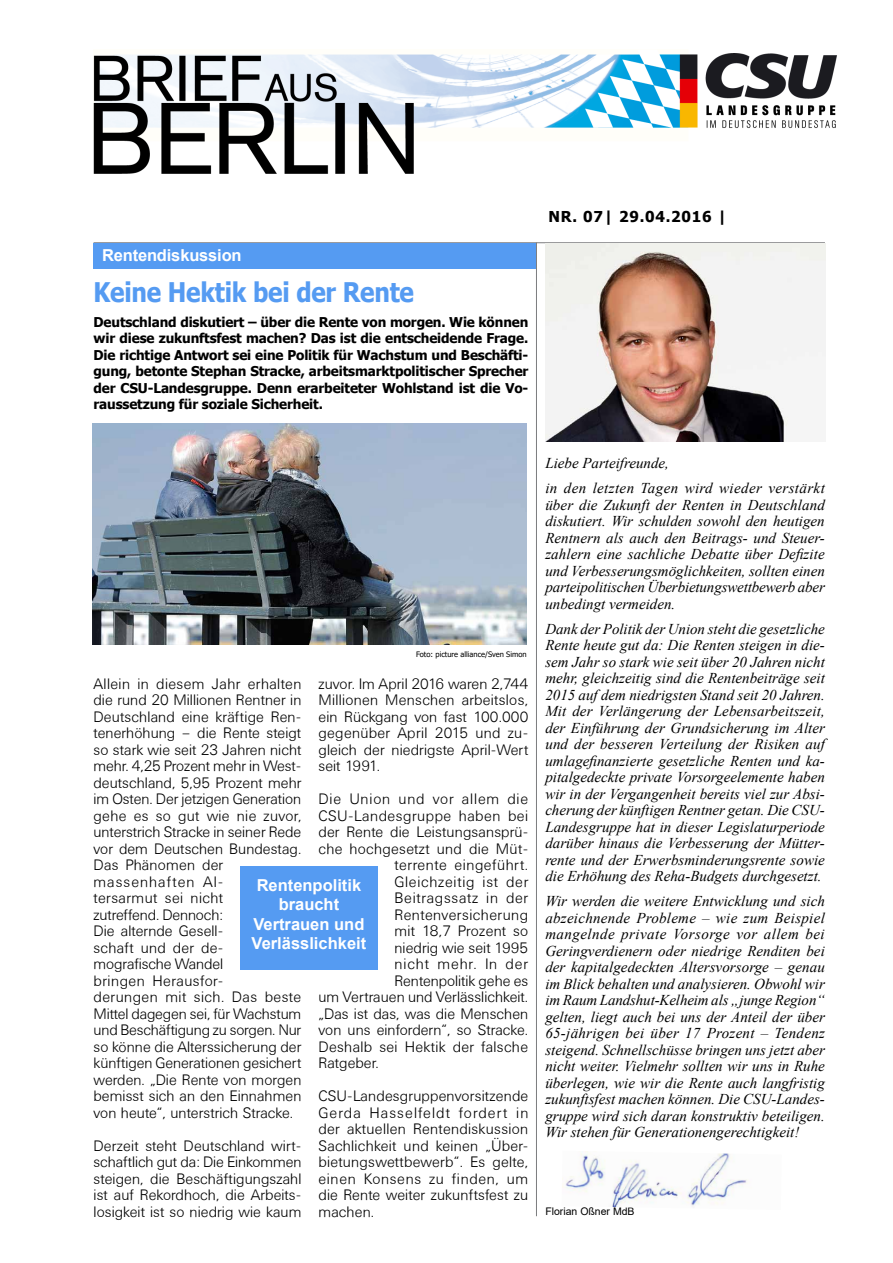
<style>
.page{position:relative;width:893px;height:1263px;background:#fff}
.page>*{position:absolute;margin:0;border:0;box-sizing:border-box;transform-origin:0 0}
._01_BaB_Überschrift{font:700 27px "Tahoma";letter-spacing:-.01em;color:#559bf2;scale:.9 1}
._14_BaB_Zitat_Text{font:700 16.5px/19.5px "Arial";color:#fff;text-align:center}
._01_BaB_Überschrift-2{font:700 16.5px "Arial";letter-spacing:-.01em;color:#fff}
._06_BaB_1__Seite{font:italic 15px/16.5px "Times New Roman";color:#000;text-align:justify}
._04_BaB_Fließtext{font:300 15px/16.5px "Univers BSK";color:#000;text-align:justify}
._04_BaB_Fließtext-2{font:300 15px "Univers BSK";letter-spacing:.03em;color:#000}
._04_BaB_Fließtext-3{font:300 15px "Univers BSK";letter-spacing:.045em;color:#000}
._04_BaB_Fließtext-4{font:300 15px "Univers BSK";letter-spacing:.02em;color:#000}
._04_BaB_Fließtext-5{font:300 15px "Univers BSK";letter-spacing:.05em;color:#000}
._04_BaB_Fließtext-6{font:300 15px "Univers BSK";letter-spacing:.025em;color:#000}
._05_BaB_Datum{font:700 15px "Tahoma";letter-spacing:.05em;color:#000}
._04_BaB_Fließtext-7{font:300 15px "Univers BSK";letter-spacing:.055em;color:#000}
._03_BaB_Teaser{font:700 13.5px/16.5px "Tahoma";letter-spacing:-.01em;color:#000;text-align:justify}
._07_BaB_Name_MdB{font:10.5px "Arial";color:#000}
._13_BaB_Rechtevermer{font:7.5px "Tahoma";color:#000}
</style>
<div class="page">
<hr style="left:94px;top:242px;width:731px;height:1px;background:#7b7c7e">
<hr style="left:536px;top:242px;width:1px;height:974px;background:#7b7c7e">
<div style="left:94px;top:243px;width:442px;height:25px;background:#559bf2"></div>
<div style="left:240px;top:866px;width:137px;height:103px;background:#559bf2"></div>
<img style="left:92px;top:423px;width:434px;height:221px">
<img style="left:94px;top:53px;width:743px;height:120px">
<img style="left:545px;top:244px;width:280px;height:197px">
<img style="left:562px;top:1151px;width:186px;height:56px">
<p class="_01_BaB_Überschrift-2" style="left:102px;top:244px;width:141px">Rentendiskussion</p>
<p class="_01_BaB_Überschrift" style="left:94px;top:273px;width:357px">Keine Hektik bei der Rente</p>
<p class="_03_BaB_Teaser" style="left:94px;top:314px;width:436px">Deutschland diskutiert – über die Rente von morgen. Wie können wir diese zukunftsfest machen? Das ist die entscheidende Frage.<br>Die richtige Antwort sei eine Politik für Wachstum und Beschäfti&shy;gung, betonte Stephan Stracke, arbeitsmarktpolitischer Sprecher der CSU-Landesgruppe. Denn erarbeiteter Wohlstand ist die Vo&shy;raussetzung für soziale Sicherheit.</p>
<p class="_05_BaB_Datum" style="left:549px;top:206px;width:180px">NR. 07| 29.04.2016 |</p>
<p class="_13_BaB_Rechtevermer" style="left:416px;top:650px;width:112px">Foto: picture alliance/Sven Simon</p>
<p class="_04_BaB_Fließtext" style="left:318px;top:675px;width:211px">zuvor. Im April 2016 waren 2,744<br>Millionen Menschen arbeitslos, ein Rückgang von fast 100.000 gegenüber April 2015 und zu&shy;gleich der niedrigste April-Wert seit 1991.</p>
<p class="_04_BaB_Fließtext-5" style="left:318px;top:791px;width:211px">Die Union und vor allem die</p>
<p class="_04_BaB_Fließtext-2" style="left:318px;top:807px;width:211px">CSU-Landesgruppe haben bei</p>
<p class="_04_BaB_Fließtext" style="left:318px;top:824px;width:211px">der Rente die Leistungsansprü-</p>
<p class="_04_BaB_Fließtext" style="left:318px;top:840px;width:211px">che hochgesetzt und die Müt-</p>
<p class="_04_BaB_Fließtext-2" style="left:394px;top:857px;width:135px">terrente eingeführt.</p>
<p class="_04_BaB_Fließtext-3" style="left:394px;top:873px;width:135px">Gleichzeitig ist der</p>
<p class="_04_BaB_Fließtext-3" style="left:394px;top:890px;width:135px">Beitragssatz in der</p>
<p class="_04_BaB_Fließtext-6" style="left:394px;top:906px;width:135px">Rentenversicherung</p>
<p class="_04_BaB_Fließtext" style="left:394px;top:923px;width:135px">mit 18,7 Prozent so</p>
<p class="_04_BaB_Fließtext" style="left:394px;top:939px;width:135px">niedrig wie seit 1995</p>
<p class="_04_BaB_Fließtext-7" style="left:394px;top:956px;width:135px">nicht mehr. In der</p>
<p class="_04_BaB_Fließtext" style="left:394px;top:972px;width:135px">Rentenpolitik gehe es</p>
<p class="_04_BaB_Fließtext" style="left:318px;top:989px;width:211px">um Vertrauen und Verlässlichkeit.</p>
<p class="_04_BaB_Fließtext" style="left:318px;top:1005px;width:211px">„Das ist das, was die Menschen</p>
<p class="_04_BaB_Fließtext" style="left:318px;top:1022px;width:211px">von uns einfordern“, so Stracke.</p>
<p class="_04_BaB_Fließtext-4" style="left:318px;top:1038px;width:211px">Deshalb sei Hektik der falsche</p>
<p class="_04_BaB_Fließtext" style="left:318px;top:1055px;width:62px">Ratgeber.</p>
<p class="_04_BaB_Fließtext" style="left:318px;top:1088px;width:211px">CSU-Landesgruppenvorsitzende Gerda Hasselfeldt fordert in der aktuellen Rentendiskussion Sachlichkeit und keinen „Über&shy;bietungswettbewerb“. Es gelte, einen Konsens zu finden, um die Rente weiter zukunftsfest zu machen.</p>
<p class="_04_BaB_Fließtext" style="left:94px;top:675px;width:209px;text-align:left">Allein in diesem Jahr erhalten die rund 20 Millionen Rentner in<br>Deutschland eine kräftige Ren&shy;tenerhöhung – die Rente steigt so stark wie seit 23 Jahren nicht mehr. 4,25 Prozent mehr in West&shy;deutschland, 5,95 Prozent mehr im Osten. Der jetzigen Generation gehe es so gut wie nie zuvor, unterstrich Stracke in seiner Rede vor dem Deutschen Bundestag.<br>Das Phänomen der massenhaften Al-<br>tersarmut sei nicht<br>zutreffend. Dennoch:<br>Die alternde Gesell-<br>schaft und der de&shy;mografische Wandel<br>bringen Herausfor-<br>derungen mit sich. Das beste<br>Mittel dagegen sei, für Wachstum und Beschäftigung zu sorgen. Nur so könne die Alterssicherung der künftigen Generationen gesichert werden. „Die Rente von morgen bemisst sich an den Einnahmen von heute“, unterstrich Stracke.</p>
<p class="_04_BaB_Fließtext" style="left:94px;top:1137px;width:210px">Derzeit steht Deutschland wirt&shy;schaftlich gut da: Die Einkommen steigen, die Beschäftigungszahl ist auf Rekordhoch, die Arbeits&shy;losigkeit ist so niedrig wie kaum</p>
<p class="_14_BaB_Zitat_Text" style="left:252px;top:875px;width:116px">Rentenpolitik braucht<br>Vertrauen und<br>Verlässlichkeit</p>
<p class="_06_BaB_1__Seite" style="left:545px;top:454px;width:125px">Liebe Parteifreunde,</p>
<p class="_06_BaB_1__Seite" style="left:545px;top:479px;width:281px">in den letzten Tagen wird wieder verstärkt über die Zukunft der Renten in Deutschland diskutiert. Wir schulden sowohl den heutigen Rentnern als auch den Beitrags- und Steuer&shy;zahlern eine sachliche Debatte über Defizite und Verbesserungsmöglichkeiten, sollten einen parteipolitischen Überbietungswettbewerb aber unbedingt vermeiden.</p>
<p class="_06_BaB_1__Seite" style="left:545px;top:620px;width:281px">Dank der Politik der Union steht die gesetzliche Rente heute gut da: Die Renten steigen in die&shy;sem Jahr so stark wie seit über 20 Jahren nicht mehr, gleichzeitig sind die Rentenbeiträge seit 2015 auf dem niedrigsten Stand seit 20 Jahren.<br>Mit der Verlängerung der Lebensarbeitszeit, der Einführung der Grundsicherung im Alter und der besseren Verteilung der Risiken auf umlagefinanzierte gesetzliche Renten und ka&shy;pitalgedeckte private Vorsorgeelemente haben wir in der Vergangenheit bereits viel zur Absi&shy;cherung der künftigen Rentner getan. Die CSU-Landesgruppe hat in dieser Legislaturperiode darüber hinaus die Verbesserung der Mütter&shy;rente und der Erwerbsminderungsrente sowie die Erhöhung des Reha-Budgets durchgesetzt.</p>
<p class="_06_BaB_1__Seite" style="left:545px;top:892px;width:281px">Wir werden die weitere Entwicklung und sich abzeichnende Probleme – wie zum Beispiel mangelnde private Vorsorge vor allem bei Geringverdienern oder niedrige Renditen bei der kapitalgedeckten Altersvorsorge – genau im Blick behalten und analysieren. Obwohl wir im Raum Landshut-Kelheim als „junge Region“ gelten, liegt auch bei uns der Anteil der über 65-jährigen bei über 17 Prozent – Tendenz steigend. Schnellschüsse bringen uns jetzt aber nicht weiter. Vielmehr sollten wir uns in Ruhe überlegen, wie wir die Rente auch langfristig zukunftsfest machen können. Die CSU-Landes&shy;gruppe wird sich daran konstruktiv beteiligen.<br>Wir stehen für Generationengerechtigkeit!</p>
<p class="_07_BaB_Name_MdB" style="left:545px;top:1204px;width:91px">Florian Oßner MdB</p>
</div>
